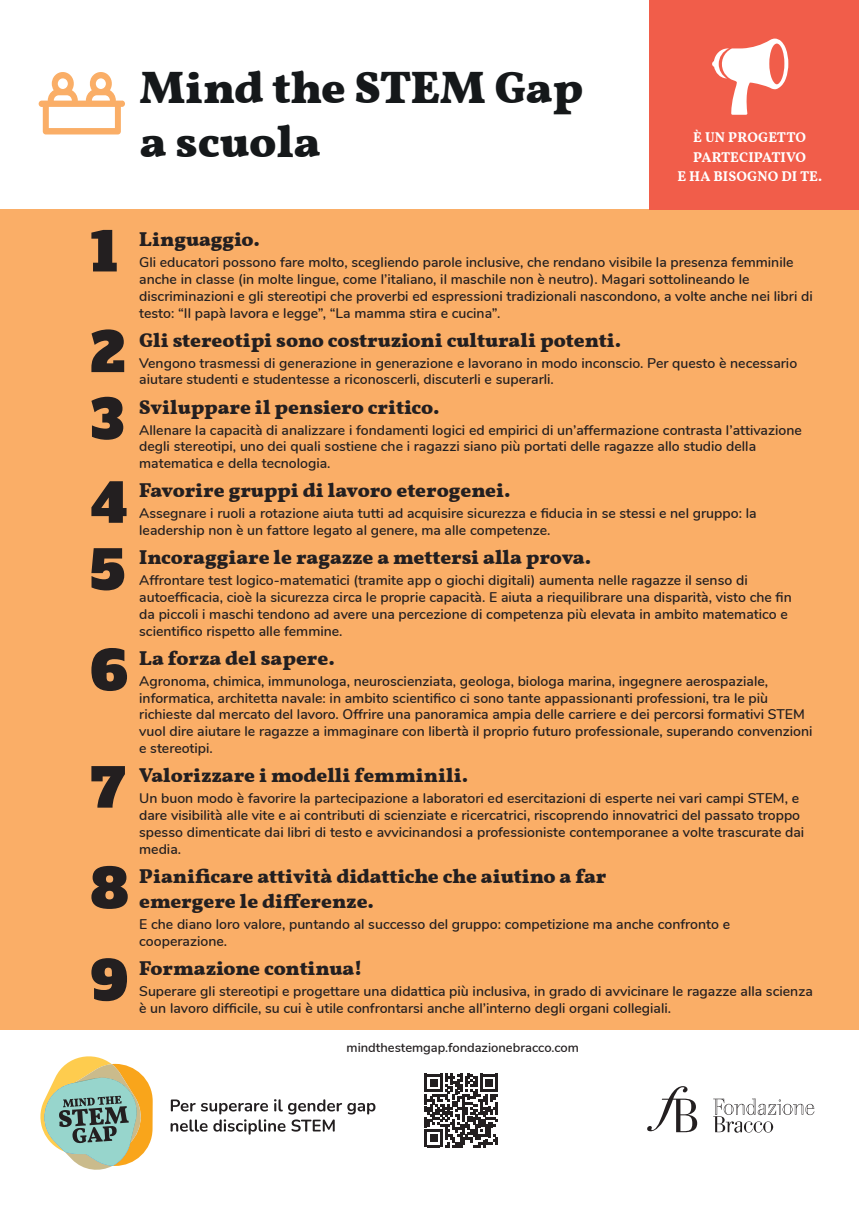
<style>
.page{position:relative;width:859px;height:1208px;background:#fff}
.page>*{position:absolute;margin:0;border:0;box-sizing:border-box;transform-origin:0 0}
.t1{font:53.4px "Alfa Slab One";color:#231f20}
.t2{font:900 45.3px/54.3px "Vollkorn";color:#15181a}
.t3{font:900 20px/25.3px "Vollkorn";color:#231f20}
.t4{font:700 14.1px/19.8px "Vollkorn";letter-spacing:.01em;color:#fff;text-align:center}
.t5{font:600 14px/16.8px "Nunito";color:#231f20}
.t6{font:600 12.9px "Nunito";color:#231f20}
</style>
<div class="page">
<div style="left:0;top:209px;width:859px;height:820px;background:#faae67"></div>
<div style="left:650px;top:0;width:209px;height:209px;background:#f15d4a"></div>
<svg style="left:712px;top:39px;width:76px;height:76px"></svg>
<svg style="left:39px;top:72px;width:86px;height:62px"></svg>
<svg style="left:40px;top:1056px;width:113px;height:114px"></svg>
<svg style="left:171px;top:1099px;width:204px;height:35px"></svg>
<svg style="left:647px;top:1086px;width:50px;height:46px"></svg>
<svg style="left:713px;top:1098px;width:101px;height:34px"></svg>
<svg style="left:425px;top:1074px;width:73px;height:73px"></svg>
<h2 class="t2" style="left:140px;top:58px;width:445px">Mind the STEM Gap a scuola</h2>
<p class="t4" style="left:677px;top:126px;width:146px">È UN PROGETTO<br>PARTECIPATIVO<br>E HA BISOGNO DI TE.</p>
<h1 class="t1" style="left:91px;top:205px;width:29px">1</h1>
<h3 class="t3" style="left:139px;top:226px;width:122px">Linguaggio.</h3>
<p class="t5" style="left:139px;top:253px;width:675px">Gli educatori possono fare molto, scegliendo parole inclusive, che rendano visibile la presenza femminile anche in classe (in molte lingue, come l’italiano, il maschile non è neutro). Magari sottolineando le discriminazioni e gli stereotipi che proverbi ed espressioni tradizionali nascondono, a volte anche nei libri di testo: “Il papà lavora e legge”, “La mamma stira e cucina”.</p>
<h1 class="t1" style="left:91px;top:306px;width:36px">2</h1>
<h3 class="t3" style="left:139px;top:326px;width:484px">Gli stereotipi sono costruzioni culturali potenti.</h3>
<p class="t5" style="left:139px;top:353px;width:659px">Vengono trasmessi di generazione in generazione e lavorano in modo inconscio. Per questo è necessario aiutare studenti e studentesse a riconoscerli, discuterli e superarli.</p>
<h1 class="t1" style="left:91px;top:373px;width:35px">3</h1>
<h3 class="t3" style="left:139px;top:393px;width:302px">Sviluppare il pensiero critico.</h3>
<p class="t5" style="left:139px;top:420px;width:664px">Allenare la capacità di analizzare i fondamenti logici ed empirici di un’affermazione contrasta l’attivazione degli stereotipi, uno dei quali sostiene che i ragazzi siano più portati delle ragazze allo studio della matematica e della tecnologia.</p>
<h1 class="t1" style="left:90px;top:456px;width:39px">4</h1>
<h3 class="t3" style="left:139px;top:477px;width:373px">Favorire gruppi di lavoro eterogenei.</h3>
<p class="t5" style="left:139px;top:504px;width:619px">Assegnare i ruoli a rotazione aiuta tutti ad acquisire sicurezza e fiducia in se stessi e nel gruppo: la leadership non è un fattore legato al genere, ma alle competenze.</p>
<h1 class="t1" style="left:90px;top:523px;width:36px">5</h1>
<h3 class="t3" style="left:139px;top:544px;width:454px">Incoraggiare le ragazze a mettersi alla prova.</h3>
<p class="t5" style="left:139px;top:571px;width:654px">Affrontare test logico-matematici (tramite app o giochi digitali) aumenta nelle ragazze il senso di autoefficacia, cioè la sicurezza circa le proprie capacità. E aiuta a riequilibrare una disparità, visto che fin da piccoli i maschi tendono ad avere una percezione di competenza più elevata in ambito matematico e scientifico rispetto alle femmine.</p>
<h1 class="t1" style="left:90px;top:624px;width:38px">6</h1>
<h3 class="t3" style="left:139px;top:644px;width:197px">La forza del sapere.</h3>
<p class="t5" style="left:139px;top:671px;width:675px">Agronoma, chimica, immunologa, neuroscienziata, geologa, biologa marina, ingegnere aerospaziale, informatica, architetta navale: in ambito scientifico ci sono tante appassionanti professioni, tra le più richieste dal mercato del lavoro. Offrire una panoramica ampia delle carriere e dei percorsi formativi STEM vuol dire aiutare le ragazze a immaginare con libertà il proprio futuro professionale, superando convenzioni e stereotipi.</p>
<h1 class="t1" style="left:91px;top:741px;width:36px">7</h1>
<h3 class="t3" style="left:139px;top:762px;width:331px">Valorizzare i modelli femminili.</h3>
<p class="t5" style="left:139px;top:789px;width:666px">Un buon modo è favorire la partecipazione a laboratori ed esercitazioni di esperte nei vari campi STEM, e dare visibilità alle vite e ai contributi di scienziate e ricercatrici, riscoprendo innovatrici del passato troppo spesso dimenticate dai libri di testo e avvicinandosi a professioniste contemporanee a volte trascurate dai media.</p>
<h1 class="t1" style="left:91px;top:842px;width:39px">8</h1>
<h3 class="t3" style="left:139px;top:862px;width:469px">Pianificare attività didattiche che aiutino a far emergere le differenze.</h3>
<p class="t5" style="left:139px;top:915px;width:592px">E che diano loro valore, puntando al successo del gruppo: competizione ma anche confronto e cooperazione.</p>
<h1 class="t1" style="left:91px;top:934px;width:38px">9</h1>
<h3 class="t3" style="left:139px;top:954px;width:225px">Formazione continua!</h3>
<p class="t5" style="left:139px;top:982px;width:675px">Superare gli stereotipi e progettare una didattica più inclusiva, in grado di avvicinare le ragazze alla scienza è un lavoro difficile, su cui è utile confrontarsi anche all’interno degli organi collegiali.</p>
<p class="t6" style="left:347px;top:1038px;width:234px">mindthestemgap.fondazionebracco.com</p>
</div>
